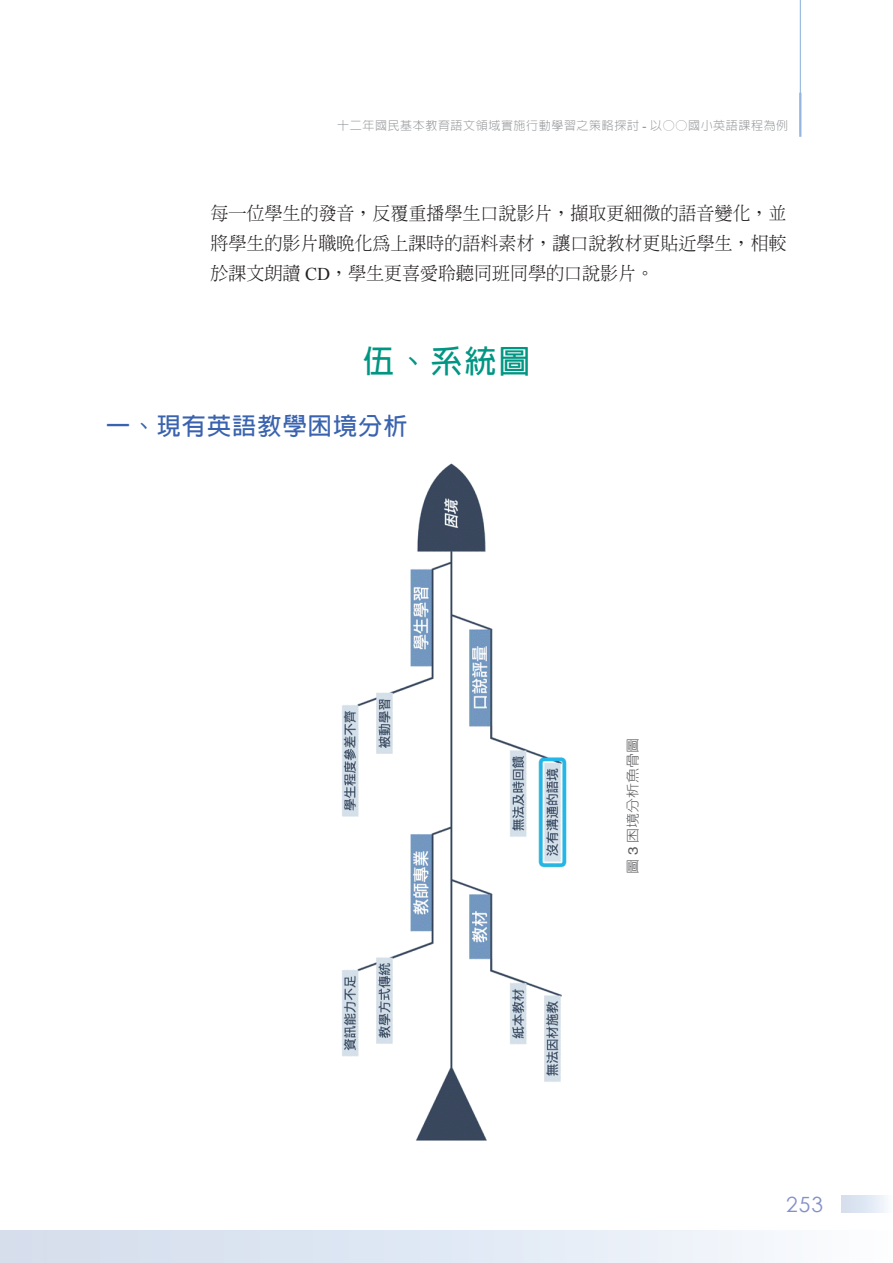
<style>
.page{position:relative;width:893px;height:1263px;background:#fff}
.page>*{position:absolute;margin:0;border:0;box-sizing:border-box;transform-origin:0 0}
.t1{font:700 31.5px "AR Hei B5";color:#009683}
.t2{font:700 24px "AR Hei B5";letter-spacing:.05em;color:#3a63af}
.t3{font:21px "Century Gothic";color:#8491c8}
.t4{font:300 18px/30px "AR Ming B5";color:#231f20;text-align:justify}
.t5{font:300 13.5px "AR Hei B5";color:#57585a;scale:1.11 1}
.t6{font:300 12px "AR Hei B5";letter-spacing:.05em;color:#939598}
.s1{font-family:"Times New Roman";font-weight:700}
.s2{font-family:"Times New Roman";font-weight:400}
.s3{font-family:"Helvetica";font-weight:400}
</style>
<div class="page">
<div style="left:841px;top:1195px;width:52px;height:18px;background:linear-gradient(to right,#d0daeb,#f6fafd)"></div>
<div style="left:0;top:1230px;width:893px;height:33px;background:linear-gradient(to right,#d0dbeb,#f7fbfe)"></div>
<hr style="left:800px;top:0;width:1px;height:132px;background:#95b5de">
<hr style="left:799px;top:93px;width:2px;height:44px;background:#95b5de">
<img style="left:342px;top:463px;width:225px;height:678px">
<p class="t6" style="left:337px;top:120px;width:452px">十二年國民基本教育語文領域實施行動學習之策略探討 <span class="s1">-</span> 以○○國小英語課程為例</p>
<p class="t4" style="left:210px;top:198px;width:577px">每一位學生的發音，反覆重播學生口說影片，擷取更細微的語音變化，並將學生的影片職晚化為上課時的語料素材，讓口說教材更貼近學生，相較於課文朗讀 <span class="s2">CD</span>，學生更喜愛聆聽同班同學的口說影片。</p>
<h1 class="t1" style="left:363px;top:345px;width:169px">伍、系統圖</h1>
<h2 class="t2" style="left:106px;top:413px;width:303px">一、現有英語教學困境分析</h2>
<p class="t5" style="left:626px;top:874px;width:124px;rotate:-90deg">圖 <span class="s3">3</span> 困境分析魚骨圖</p>
<p class="t3" style="left:786px;top:1190px;width:39px">253</p>
</div>
